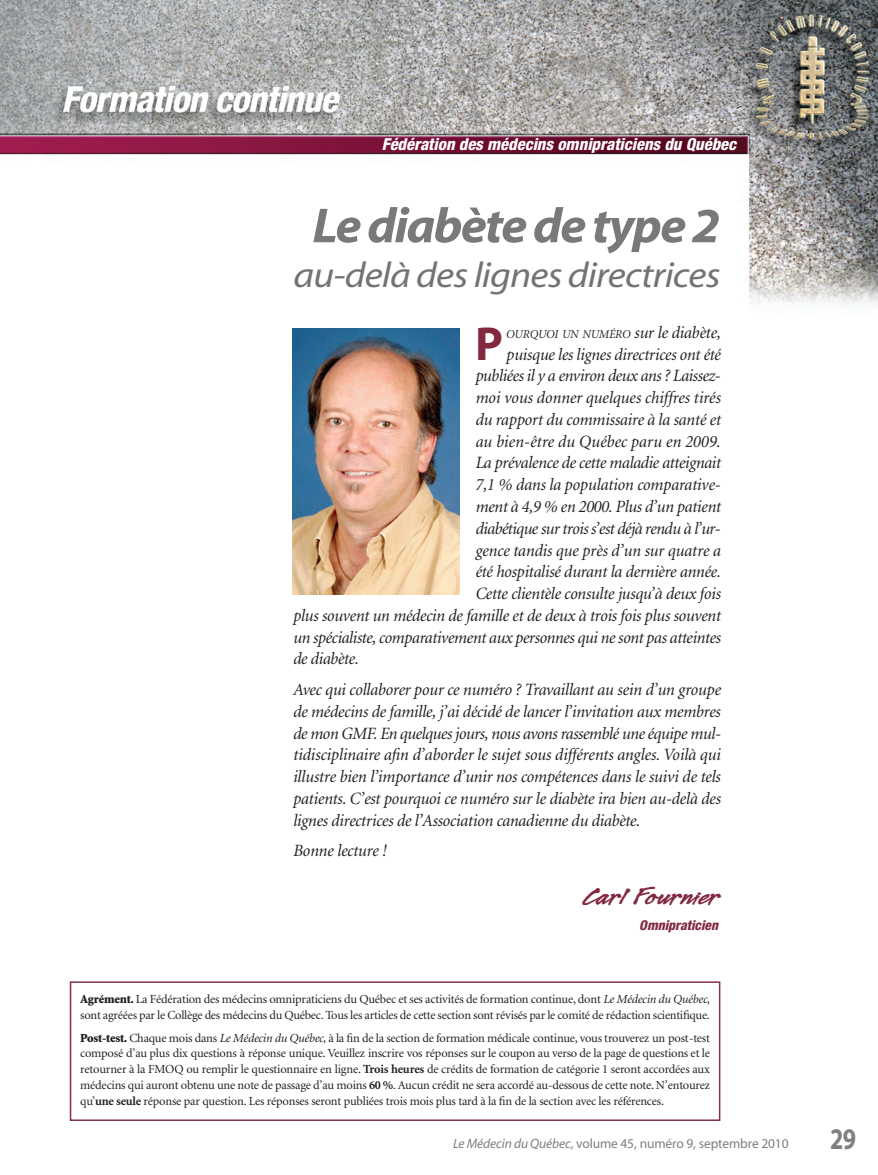
<style>
.page{position:relative;width:878px;height:1175px;background:#fff}
.page>*{position:absolute;margin:0;border:0;box-sizing:border-box;transform-origin:0 0}
.t1{font:italic 700 49.5px "Myriad";letter-spacing:-.035em;color:#77797b;scale:1.05 1}
.t2{font:700 47.85px "Myriad";color:#82293f}
.t3{font:italic 36px "Myriad";letter-spacing:-.02em;color:#717375;scale:1.1 1}
.t4{font:700 30px "Myriad";color:#7d7f81;scale:.8 1}
.t5{font:700 27px "Legault Std";color:#82293f;scale:1.2 1}
.t6{font:italic 17.25px/21.8px "Minion";letter-spacing:-.015em;color:#231f20;text-align:justify}
.t7{font:italic 17.25px "Minion";letter-spacing:-.035em;color:#231f20}
.t8{font:italic 800 condensed 16.5px "Helvetica Neue";color:#fff}
.t9{font:13.5px "Myriad";letter-spacing:-.01em;color:#7d7f81}
.t10{font:italic 800 condensed 13.5px "Helvetica Neue";color:#82293f}
.t11{font:12.3px/15.8px "Minion";letter-spacing:-.015em;color:#231f20}
.t12{font:italic 12.15px "Minion";letter-spacing:-.015em;color:#231f20}
.s1{font-size:17.25px}
.s2{font-weight:900}
.s3{font-style:italic}
.s4{font-weight:700}
</style>
<div class="page">
<img style="left:0;top:0;width:878px;height:305px">
<img style="left:292px;top:328px;width:167px;height:266px">
<div style="left:70px;top:981px;width:650px;height:139px;border:2px solid #84304b"></div>
<p class="t8" style="left:382px;top:138px;width:359px">Fédération des médecins omnipraticiens du Québec</p>
<h1 class="t1" style="left:312px;top:207px;width:390px">Le diabète de type 2</h1>
<h3 class="t3" style="left:293px;top:262px;width:389px">au-delà des lignes directrices</h3>
<h2 class="t2" style="left:475px;top:326px;width:29px">P</h2>
<p class="t12" style="left:506px;top:329px;width:216px">OURQUOI UN NUMÉRO <span class="s1">sur le diabète,</span></p>
<p class="t6" style="left:506px;top:345px;width:216px">puisque les lignes directrices ont été</p>
<p class="t6" style="left:475px;top:366px;width:247px">publiées il y a environ deux ans ? Laissez-</p>
<p class="t6" style="left:475px;top:388px;width:247px">moi vous donner quelques chiffres tirés</p>
<p class="t6" style="left:475px;top:410px;width:247px">du rapport du commissaire à la santé et</p>
<p class="t6" style="left:475px;top:432px;width:247px">au bien-être du Québec paru en 2009.</p>
<p class="t6" style="left:475px;top:453px;width:247px">La prévalence de cette maladie atteignait</p>
<p class="t6" style="left:475px;top:475px;width:247px">7,1 % dans la population comparative-</p>
<p class="t6" style="left:475px;top:497px;width:247px">ment à 4,9 % en 2000. Plus d’un patient</p>
<p class="t7" style="left:475px;top:521px;width:247px">diabétique sur trois s’est déjà rendu à l’ur-</p>
<p class="t6" style="left:475px;top:540px;width:247px">gence tandis que près d’un sur quatre a</p>
<p class="t6" style="left:475px;top:562px;width:247px">été hospitalisé durant la dernière année.</p>
<p class="t6" style="left:475px;top:584px;width:247px">Cette clientèle consulte jusqu’à deux fois</p>
<p class="t6" style="left:293px;top:606px;width:429px">plus souvent un médecin de famille et de deux à trois fois plus souvent</p>
<p class="t6" style="left:293px;top:627px;width:429px">un spécialiste, comparativement aux personnes qui ne sont pas atteintes</p>
<p class="t6" style="left:293px;top:649px;width:67px">de diabète.</p>
<p class="t6" style="left:293px;top:680px;width:429px">Avec qui collaborer pour ce numéro ? Travaillant au sein d’un groupe de médecins de famille, j’ai décidé de lancer l’invitation aux membres de mon GMF. En quelques jours, nous avons rassemblé une équipe mul&shy;tidisciplinaire afin d’aborder le sujet sous différents angles. Voilà qui illustre bien l’importance d’unir nos compétences dans le suivi de tels patients. C’est pourquoi ce numéro sur le diabète ira bien au-delà des lignes directrices de l’Association canadienne du diabète.</p>
<p class="t6" style="left:293px;top:841px;width:95px">Bonne lecture !</p>
<h3 class="t5" style="left:584px;top:879px;width:115px">Carl Fournier</h3>
<p class="t10" style="left:639px;top:920px;width:83px">Omnipraticien</p>
<p class="t11" style="left:80px;top:992px;width:631px"><span class="s2">Agrément.</span> La Fédération des médecins omnipraticiens du Québec et ses activités de formation continue, dont <span class="s3">Le Médecin du Québec</span>, sont agréées par le Collège des médecins du Québec. Tous les articles de cette section sont révisés par le comité de rédaction scientifique.</p>
<p class="t11" style="left:80px;top:1031px;width:631px;text-align:justify"><span class="s2">Post-test.</span> Chaque mois dans <span class="s3">Le Médecin du Québec,</span> à la fin de la section de formation médicale continue, vous trouverez un post-test composé d’au plus dix questions à réponse unique. Veuillez inscrire vos réponses sur le coupon au verso de la page de questions et le retourner à la FMOQ ou remplir le questionnaire en ligne. <span class="s4">Trois heures</span> de crédits de formation de catégorie 1 seront accordées aux médecins qui auront obtenu une note de passage d’au moins <span class="s4">60 %</span>. Aucun crédit ne sera accordé au-dessous de cette note. N’entourez qu’<span class="s4">une seule</span> réponse par question. Les réponses seront publiées trois mois plus tard à la fin de la section avec les références.</p>
<p class="t9" style="left:453px;top:1138px;width:337px"><span class="s3">Le Médecin du Québec,</span> volume 45, numéro 9, septembre 2010</p>
<h3 class="t4" style="left:830px;top:1127px;width:34px">29</h3>
</div>
